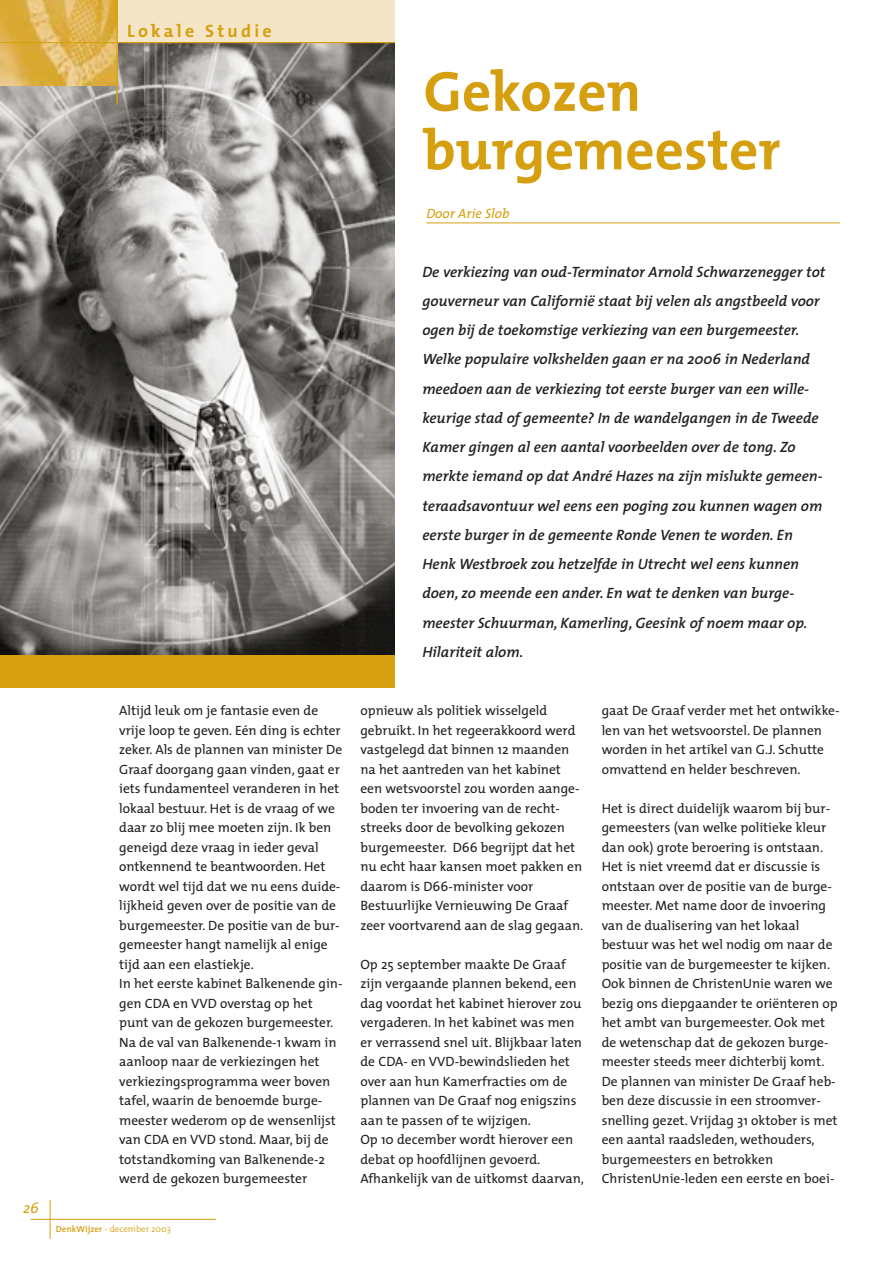
<style>
.page{position:relative;width:893px;height:1263px;background:#fff}
.page>*{position:absolute;margin:0;border:0;box-sizing:border-box;transform-origin:0 0}
.t1{font:700 57px/58.5px "The Mix";color:#d59f0f}
.t2{font:700 18px "The Mix";letter-spacing:.18em;color:#d59f0f}
.t3{font:italic 600 15px/29.2px "The Mix";color:#231f20}
.t4{font:italic 15px "The Mix";color:#d59f0f}
.t5{font:13.5px/19.5px "The Mix";color:#231f20}
.t6{font:italic 13.5px "The Mix";color:#d59f0f}
.t7{font:300 9px "The Mix";color:#d59f0f}
.s1{font-family:"The Sans"}
.s2{font-weight:600}
</style>
<div class="page">
<div style="left:109px;top:0;width:285px;height:43px;background:#f5e5c7"></div>
<div style="left:0;top:647px;width:394px;height:41px;background:#d59f0f"></div>
<img style="left:0;top:43px;width:394px;height:611px">
<img style="left:0;top:0;width:117px;height:85px">
<hr style="left:0;top:42px;width:394px;height:1px;background:#d59f0f">
<hr style="left:117px;top:0;width:1px;height:105px;background:#d59f0f">
<hr style="left:50px;top:1200px;width:1px;height:39px;background:#d59f0f">
<hr style="left:30px;top:1219px;width:186px;height:1px;background:#d59f0f">
<hr style="left:426px;top:223px;width:413px;height:1px;background:#d59f0f">
<h2 class="t2" style="left:127px;top:24px;width:146px">Lokale <span class="s1">Studie</span></h2>
<h1 class="t1" style="left:423px;top:68px;width:358px">Gekozen burgemeester</h1>
<p class="t6" style="left:426px;top:209px;width:85px">Door Arie Slob</p>
<p class="t3" style="left:422px;top:258px;width:404px">De verkiezing van oud-Terminator Arnold Schwarzenegger tot gouverneur van Californië staat bij velen als angstbeeld voor ogen bij de toekomstige verkiezing van een burgemeester.<br>Welke populaire volkshelden gaan er na 2006 in Nederland meedoen aan de verkiezing tot eerste burger van een wille&shy;keurige stad of gemeente? In de wandelgangen in de Tweede Kamer gingen al een aantal voorbeelden over de tong. Zo merkte iemand op dat André Hazes na zijn mislukte gemeen&shy;teraadsavontuur wel eens een poging zou kunnen wagen om eerste burger in de gemeente Ronde Venen te worden. En Henk Westbroek zou hetzelfde in Utrecht wel eens kunnen doen, zo meende een ander. En wat te denken van burge&shy;meester Schuurman, Kamerling, Geesink of noem maar op.<br>Hilariteit alom.</p>
<p class="t4" style="left:23px;top:1202px;width:17px">26</p>
<p class="t5" style="left:119px;top:702px;width:225px">Altijd leuk om je fantasie even de vrije loop te geven. Eén ding is echter zeker. Als de plannen van minister De Graaf doorgang gaan vinden, gaat er iets fundamenteel veranderen in het lokaal bestuur. Het is de vraag of we daar zo blij mee moeten zijn. Ik ben geneigd deze vraag in ieder geval ontkennend te beantwoorden. Het wordt wel tijd dat we nu eens duide&shy;lijkheid geven over de positie van de burgemeester. De positie van de bur&shy;gemeester hangt namelijk al enige tijd aan een elastiekje.<br>In het eerste kabinet Balkenende gin&shy;gen CDA en VVD overstag op het punt van de gekozen burgemeester.<br>Na de val van Balkenende-1 kwam in aanloop naar de verkiezingen het verkiezingsprogramma weer boven tafel, waarin de benoemde burge&shy;meester wederom op de wensenlijst van CDA en VVD stond. Maar, bij de totstandkoming van Balkenende-2 werd de gekozen burgemeester</p>
<p class="t5" style="left:360px;top:702px;width:224px">opnieuw als politiek wisselgeld gebruikt. In het regeerakkoord werd vastgelegd dat binnen 12 maanden na het aantreden van het kabinet een wetsvoorstel zou worden aange&shy;boden ter invoering van de recht&shy;streeks door de bevolking gekozen burgemeester. D66 begrijpt dat het nu echt haar kansen moet pakken en daarom is D66-minister voor Bestuurlijke Vernieuwing De Graaf zeer voortvarend aan de slag gegaan.</p>
<p class="t5" style="left:360px;top:956px;width:225px">Op 25 september maakte De Graaf zijn vergaande plannen bekend, een dag voordat het kabinet hierover zou vergaderen. In het kabinet was men er verrassend snel uit. Blijkbaar laten de CDA- en VVD-bewindslieden het over aan hun Kamerfracties om de plannen van De Graaf nog enigszins aan te passen of te wijzigen.<br>Op 10 december wordt hierover een debat op hoofdlijnen gevoerd.<br>Afhankelijk van de uitkomst daarvan,</p>
<p class="t7" style="left:56px;top:1226px;width:116px"><span class="s2">DenkWijzer</span> - december 2003</p>
<p class="t5" style="left:601px;top:702px;width:239px">gaat De Graaf verder met het ontwikke&shy;len van het wetsvoorstel. De plannen worden in het artikel van G.J. Schutte omvattend en helder beschreven.</p>
<p class="t5" style="left:601px;top:800px;width:237px">Het is direct duidelijk waarom bij bur&shy;gemeesters (van welke politieke kleur dan ook) grote beroering is ontstaan.<br>Het is niet vreemd dat er discussie is ontstaan over de positie van de burge&shy;meester. Met name door de invoering van de dualisering van het lokaal bestuur was het wel nodig om naar de positie van de burgemeester te kijken.<br>Ook binnen de ChristenUnie waren we bezig ons diepgaander te oriënteren op het ambt van burgemeester. Ook met de wetenschap dat de gekozen burge&shy;meester steeds meer dichterbij komt.<br>De plannen van minister De Graaf heb&shy;ben deze discussie in een stroomver&shy;snelling gezet. Vrijdag 31 oktober is met een aantal raadsleden, wethouders, burgemeesters en betrokken ChristenUnie-leden een eerste en boei-</p>
</div>
